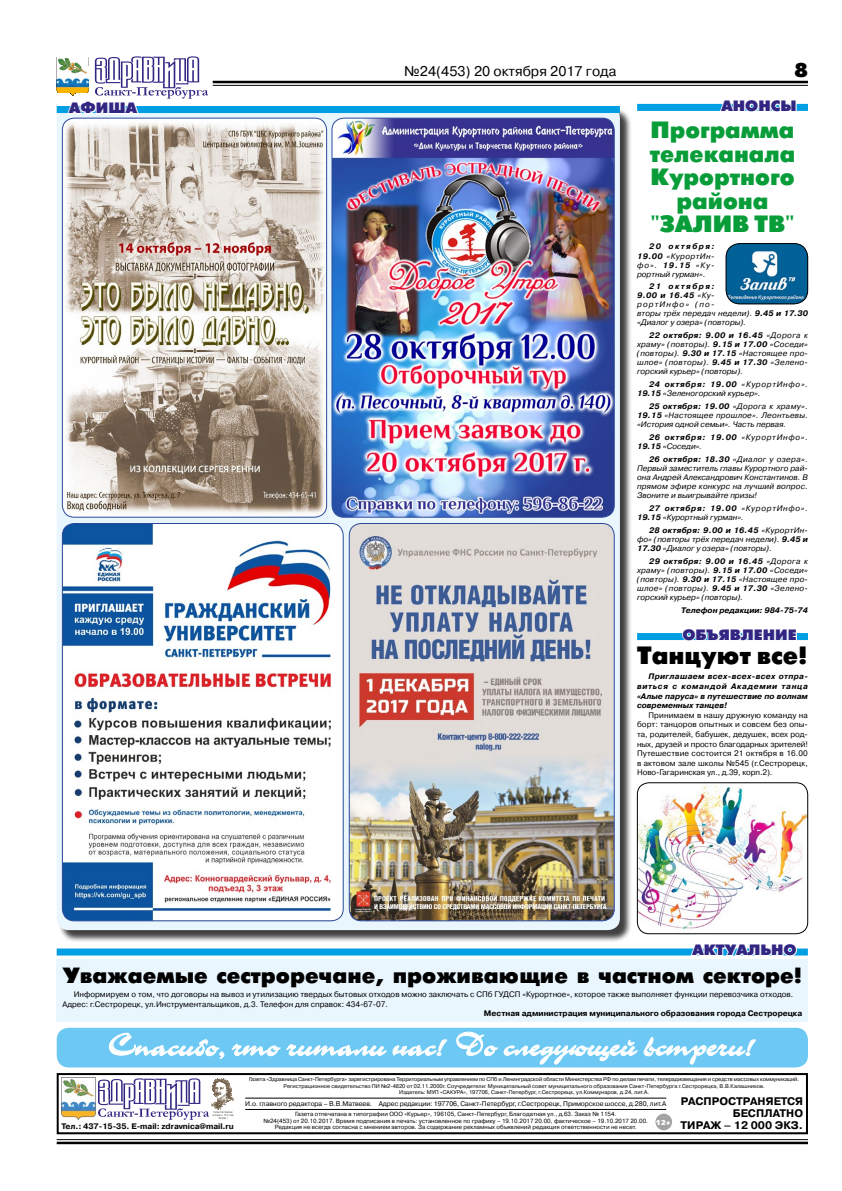
<style>
.page{position:relative;width:842px;height:1191px;background:#fff}
.page>*{position:absolute;margin:0;border:0;box-sizing:border-box;transform-origin:0 0}
.t1{font:30px "Corrida C";color:#fff}
.t2{font:25px "Futuris XC";color:#000}
.t3{font:23.5px/23.5px "Futuris XC";color:#089d39;text-align:center}
.t4{font:22px "Futuris XC";color:#000}
.t5{font:20px "Futuris XC";color:#000}
.t6{font:15px "Futuris XC";color:#312783}
.t7{font:14px "Pragmatica C";color:#000}
.t8{font:700 11px/12px "Pragmatica C";color:#000;text-align:right}
.t9{font:italic 8px/9px "Pragmatica C";color:#000;text-align:justify}
.t10{font:8px/9.6px "Pragmatica C";color:#000;text-align:justify}
.t11{font:italic 700 8px/9.6px "Pragmatica C";color:#000;text-align:justify}
.t12{font:700 8px "Pragmatica C";color:#000}
.t13{font:7.1px "Free Set Black C";color:#fff}
.t14{font:6.8px "Pragmatica C";letter-spacing:-.01em;color:#000}
.t15{font:6px/6.5px "Pragmatica C";color:#000;text-align:center}
.t16{font:5.5px/6.5px "Pragmatica C";color:#000;text-align:center}
.s1{font-weight:700}
</style>
<div class="page">
<hr style="left:213px;top:81px;width:595px;height:2px;background:#000">
<hr style="left:213px;top:85px;width:595px;height:1px;background:#000">
<hr style="left:57px;top:1139px;width:751px;height:1px;background:#000">
<hr style="left:57px;top:1141px;width:751px;height:3px;background:#000">
<img style="left:57px;top:78px;width:1px;height:15px">
<div style="left:58px;top:107px;width:574px;height:835px;background:#000;opacity:.75"></div>
<svg style="left:57px;top:106px;width:563px;height:824px;fill:#eaf6fe"></svg>
<div style="left:57px;top:1027px;width:751px;height:40px;background:#6dc9f3;border-radius:12px"></div>
<svg style="left:109px;top:1032px;width:116px;height:27px"></svg>
<svg style="left:231px;top:1039px;width:216px;height:17px"></svg>
<svg style="left:456px;top:1031px;width:300px;height:34px"></svg>
<img style="left:62px;top:1077px;width:34px;height:44px">
<svg style="left:98px;top:1078px;width:136px;height:42px"></svg>
<hr style="left:245px;top:1109px;width:421px;height:1px;background:#000">
<hr style="left:245px;top:1097px;width:421px;height:1px;background:#000">
<div style="left:57px;top:1073px;width:751px;height:61px;border:2px solid #000"></div>
<div style="left:655px;top:1113px;width:17px;height:17px;background:#a3a3a3;border-radius:50%"></div>
<div style="left:57px;top:106px;width:563px;height:7px;background:#009fe3"></div>
<svg style="left:58px;top:56px;width:150px;height:59px"></svg>
<img style="left:726px;top:243px;width:82px;height:61px">
<div style="left:726px;top:243px;width:82px;height:61px;border:1px solid #000;border-radius:14px"></div>
<div style="left:637px;top:104px;width:171px;height:7px;background:#009fe3"></div>
<svg style="left:718px;top:103px;width:80px;height:8px"></svg>
<div style="left:637px;top:633px;width:171px;height:7px;background:#009fe3"></div>
<svg style="left:681px;top:633px;width:117px;height:8px"></svg>
<img style="left:349px;top:523px;width:265px;height:397px">
<div style="left:349px;top:523px;width:265px;height:398px;border:1px solid #2c4a9a;border-radius:12px"></div>
<img style="left:332px;top:118px;width:282px;height:399px">
<div style="left:332px;top:118px;width:282px;height:399px;border:1px solid #2c4a9a;border-radius:12px"></div>
<img style="left:62px;top:523px;width:281px;height:397px">
<div style="left:62px;top:523px;width:281px;height:398px;border:1px solid #2c4a9a;border-radius:12px"></div>
<img style="left:62px;top:118px;width:265px;height:399px">
<div style="left:62px;top:118px;width:265px;height:399px;border:1px solid #2c4a9a;border-radius:12px"></div>
<img style="left:637px;top:783px;width:171px;height:151px">
<div style="left:637px;top:782px;width:171px;height:152px;border:1px solid #000;border-radius:12px"></div>
<div style="left:57px;top:959px;width:751px;height:62px;background:#eaf6fe"></div>
<div style="left:57px;top:948px;width:751px;height:7px;background:#009fe3"></div>
<svg style="left:689px;top:948px;width:109px;height:8px"></svg>
<h3 class="t6" style="left:69px;top:100px;width:70px">АФИША</h3>
<h3 class="t7" style="left:404px;top:64px;width:214px">№24(453) 20 октября 2017 года</h3>
<h3 class="t5" style="left:794px;top:59px;width:15px">8</h3>
<h3 class="t6" style="left:721px;top:98px;width:77px">АНОНСЫ</h3>
<h3 class="t3" style="left:650px;top:119px;width:147px">Программа телеканала<br>Курортного района "ЗАЛИВ ТВ"</h3>
<p class="t9" style="left:637px;top:242px;width:79px;text-indent:12px"><span class="s1">20 октября:<br>19.00</span> «КурортИн&shy;фо». <span class="s1">19.15</span> «Ку&shy;рортный гурман».</p>
<p class="t9" style="left:637px;top:282px;width:172px;text-align:left;text-indent:12px"><span class="s1">21 октября:<br>9.00 и 16.45</span> «Ку-<br>рортИнфо» (по-<br>вторы трёх передач недели). <span class="s1">9.45 и 17.30 </span>«Диалог у озера» (повторы).</p>
<p class="t9" style="left:637px;top:331px;width:172px;text-indent:12px"><span class="s1">22 октября: 9.00 и 16.45</span> «Дорога к храму» (повторы). <span class="s1">9.15 и 17.00</span> «Соседи» (повторы). <span class="s1">9.30 и 17.15</span> «Настоящее про&shy;шлое» (повторы). <span class="s1">9.45 и 17.30</span> «Зелено&shy;горский курьер» (повторы).</p>
<p class="t9" style="left:637px;top:380px;width:172px;text-indent:12px"><span class="s1">24 октября: 19.00</span> «КурортИнфо».<br><span class="s1">19.15</span> «Зеленогорский курьер».</p>
<p class="t9" style="left:637px;top:402px;width:172px;text-indent:12px"><span class="s1">25 октября: 19.00</span> «Дорога к храму».<br><span class="s1">19.15</span> «Настоящее прошлое». Леонтьевы. «История одной семьи». Часть первая.</p>
<p class="t9" style="left:637px;top:433px;width:172px;text-indent:12px"><span class="s1">26 октября: 19.00</span> «КурортИнфо».<br><span class="s1">19.15</span> «Соседи».</p>
<p class="t9" style="left:637px;top:455px;width:172px;text-indent:12px"><span class="s1">26 октября: 18.30</span> «Диалог у озера».<br>Первый заместитель главы Курортного рай&shy;она Андрей Александрович Константинов. В прямом эфире конкурс на лучший вопрос.<br>Звоните и выигрывайте призы!</p>
<p class="t9" style="left:637px;top:504px;width:172px;text-indent:12px"><span class="s1">27 октября: 19.00</span> «КурортИнфо».<br><span class="s1">19.15</span> «Курортный гурман».</p>
<p class="t9" style="left:637px;top:526px;width:172px;text-indent:12px"><span class="s1">28 октября: 9.00 и 16.45</span> «КурортИн&shy;фо» (повторы трёх передач недели). <span class="s1">9.45 и 17.30</span> «Диалог у озера» (повторы).</p>
<p class="t9" style="left:637px;top:557px;width:172px;text-indent:12px"><span class="s1">29 октября: 9.00 и 16.45</span> «Дорога к храму» (повторы). <span class="s1">9.15 и 17.00</span> «Соседи» (повторы). <span class="s1">9.30 и 17.15</span> «Настоящее про&shy;шлое» (повторы). <span class="s1">9.45 и 17.30</span> «Зелено&shy;горский курьер» (повторы).</p>
<p class="t11" style="left:681px;top:606px;width:128px">Телефон редакции: 984-75-74</p>
<h3 class="t6" style="left:682px;top:626px;width:116px">ОБЪЯВЛЕНИЕ</h3>
<h2 class="t2" style="left:637px;top:642px;width:172px">Танцуют все!</h2>
<p class="t11" style="left:637px;top:672px;width:172px;text-indent:11px">Приглашаем всех-всех-всех отпра&shy;виться с командой Академии танца «Алые паруса» в путешествие по волнам современных танцев!</p>
<p class="t10" style="left:637px;top:710px;width:172px;text-indent:11px">Принимаем в нашу дружную команду на борт: танцоров опытных и совсем без опы&shy;та, родителей, бабушек, дедушек, всех род&shy;ных, друзей и просто благодарных зрителей!<br>Путешествие состоится 21 октября в 16.00 в актовом зале школы №545 (г.Сестрорецк, Ново-Гагаринская ул., д.39, корп.2).</p>
<h3 class="t6" style="left:692px;top:941px;width:106px">АКТУАЛЬНО</h3>
<h3 class="t4" style="left:62px;top:963px;width:741px">Уважаемые сестроречане, проживающие в частном секторе!</h3>
<p class="t10" style="left:62px;top:989px;width:732px;text-indent:11px">Информируем о том, что договоры на вывоз и утилизацию твердых бытовых отходов можно заключать с СПб ГУДСП «Курортное», которое также выполняет функции перевозчика отходов.<br>Адрес: г.Сестрорецк, ул.Инструментальщиков, д.3. Телефон для справок: 434-67-07.</p>
<p class="t12" style="left:484px;top:1009px;width:320px">Местная администрация муниципального образования города Сестрорецка</p>
<h1 class="t1" style="left:108px;top:1025px;width:650px">Спасибо, что читали нас! До следующей встречи!</h1>
<p class="t14" style="left:245px;top:1099px;width:422px">И.о. главного редактора – В.В.Матвеев. Адрес редакции: 197706, Санкт-Петербург, г.Сестрорецк, Приморское шоссе, д.280, лит.А</p>
<p class="t16" style="left:249px;top:1076px;width:551px">Газета «Здравница Санкт-Петербурга» зарегистрирована Территориальным управлением по СПб и Ленинградской области Министерства РФ по делам печати, телерадиовещания и средств массовых коммуникаций.<br>Регистрационное свидетельство ПИ №2-4820 от 02.11.2000г. Соучредители: Муниципальный совет муниципального образования Санкт-Петербурга г.Сестрорецка, В.В.Калашников.<br>Издатель: МУП «САКУРА», 197706, Санкт-Петербург, г.Сестрорецк, ул.Коммунаров, д.24, лит.А.</p>
<h3 class="t8" style="left:680px;top:1095px;width:124px">РАСПРОСТРАНЯЕТСЯ<br>БЕСПЛАТНО<br>ТИРАЖ – 12 000 ЭКЗ.</h3>
<p class="t15" style="left:263px;top:1111px;width:386px">Газета отпечатана в типографии ООО «Курьер», 196105, Санкт-Петербург, Благодатная ул., д.63. Заказ № 1154.<br>№24(453) от 20.10.2017. Время подписания в печать: установленное по графику – 19.10.2017 20.00, фактическое – 19.10.2017 20.00.<br>Редакция не всегда согласна с мнением авторов. За содержание рекламных объявлений редакция ответственности не несет.</p>
<p class="t13" style="left:655px;top:1118px;width:16px">12+</p>
<p class="t12" style="left:62px;top:1122px;width:174px">Тел.: 437-15-35. E-mail: zdravnica@mail.ru</p>
</div>
